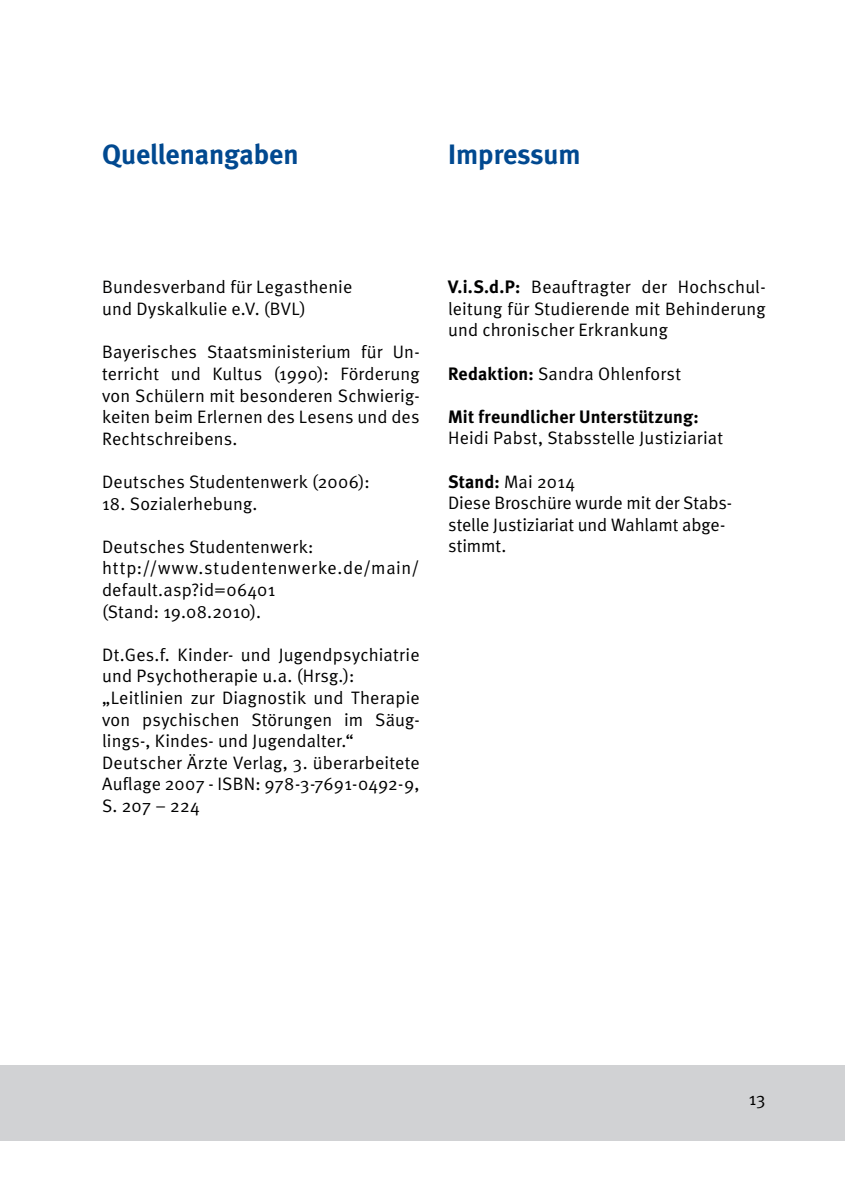
<style>
.page{position:relative;width:845px;height:1202px;background:#fff}
.page>*{position:absolute;margin:0;border:0;box-sizing:border-box;transform-origin:0 0}
.t1{font:700 28px "Meta";color:#014990}
.t2{font:18px/21.6px "Meta Normal";letter-spacing:.01em;color:#010100}
.t3{font:700 18px "Meta";letter-spacing:.01em;color:#010100}
.s1{font-family:"Meta";font-weight:700}
</style>
<div class="page">
<div style="left:0;top:1066px;width:845px;height:75px;background:#d1d2d4"></div>
<h3 class="t1" style="left:102px;top:138px;width:198px">Quellenangaben</h3>
<h3 class="t1" style="left:448px;top:138px;width:134px">Impressum</h3>
<p class="t2" style="left:102px;top:276px;width:252px">Bundesverband für Legasthenie und Dyskalkulie e.V. (BVL)</p>
<p class="t2" style="left:102px;top:341px;width:319px;text-align:justify">Bayerisches Staatsministerium für Un&shy;terricht und Kultus (1990): Förderung von Schülern mit besonderen Schwierig&shy;keiten beim Erlernen des Lesens und des Rechtschreibens.</p>
<p class="t2" style="left:102px;top:471px;width:269px">Deutsches Studentenwerk (2006):</p>
<p class="t2" style="left:102px;top:492px;width:157px">18. Sozialerhebung.</p>
<p class="t2" style="left:102px;top:535px;width:319px">Deutsches Studentenwerk: http://www.studentenwerke.de/main/ default.asp?id=06401<br>(Stand: 19.08.2010).</p>
<p class="t2" style="left:102px;top:643px;width:319px">Dt.Ges.f. Kinder- und Jugendpsychiatrie und Psychotherapie u.a. (Hrsg.): „Leitlinien zur Diagnostik und Therapie von psychischen Störungen im Säug&shy;lings-, Kindes- und Jugendalter.“ Deutscher Ärzte Verlag, 3. überarbeitete Auflage 2007 - ISBN: 978-3-7691-0492-9,</p>
<p class="t2" style="left:102px;top:795px;width:99px">S. 207 – 224</p>
<p class="t2" style="left:448px;top:276px;width:319px;text-align:justify"><span class="s1">V.i.S.d.P:</span> Beauftragter der Hochschul&shy;leitung für Studierende mit Behinderung und chronischer Erkrankung</p>
<p class="t2" style="left:448px;top:362px;width:235px"><span class="s1">Redaktion:</span> Sandra Ohlenforst</p>
<h5 class="t3" style="left:448px;top:406px;width:252px">Mit freundlicher Unterstützung:</h5>
<p class="t2" style="left:448px;top:427px;width:277px">Heidi Pabst, Stabsstelle Justiziariat</p>
<p class="t2" style="left:448px;top:470px;width:285px"><span class="s1">Stand:</span> Mai 2014<br>Diese Broschüre wurde mit der Stabs&shy;stelle Justiziariat und Wahlamt abge&shy;stimmt.</p>
<p class="t2" style="left:749px;top:1087px;width:18px">13</p>
</div>
